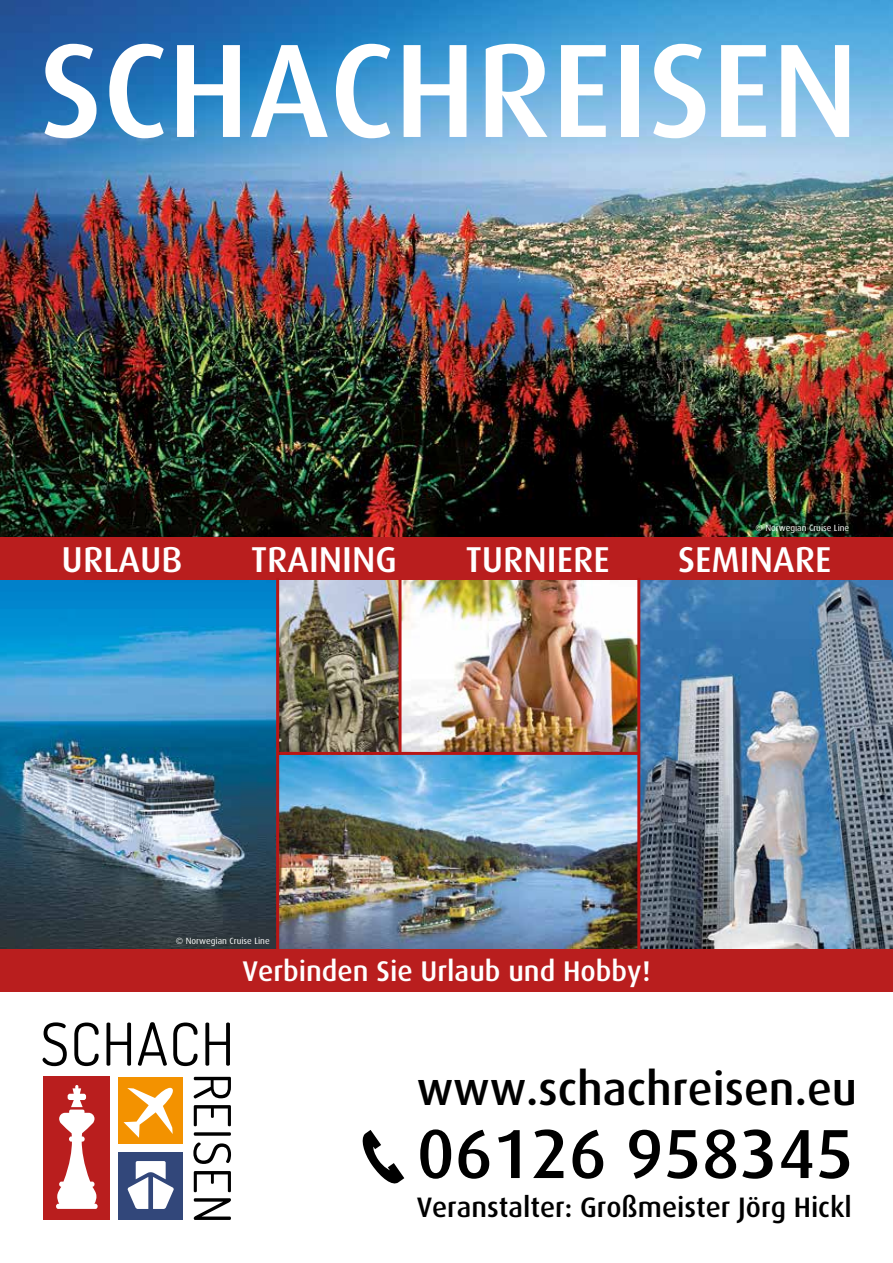
<style>
.page{position:relative;width:893px;height:1263px;background:#fff}
.page>*{position:absolute;margin:0;border:0;box-sizing:border-box;transform-origin:0 0}
.t1{font:500 133.5px "Dax";color:#fff}
.t2{font:500 69.6px "Dax";color:#000}
.t3{font:500 46.35px "Dax";color:#000}
.t4{font:500 36px "Dax";color:#fff}
.t5{font:500 28.5px "Dax";color:#fff}
.t6{font:500 28.2px "Dax";color:#000}
.t7{font:9px "Dax";color:#fff}
</style>
<div class="page">
<img style="left:640px;top:579px;width:253px;height:370px">
<img style="left:0;top:579px;width:276px;height:370px">
<img style="left:402px;top:579px;width:235px;height:173px">
<img style="left:279px;top:755px;width:358px;height:194px">
<img style="left:279px;top:579px;width:120px;height:173px">
<svg style="left:194px;top:1077px;width:37px;height:21px"></svg>
<svg style="left:194px;top:1105px;width:37px;height:21px"></svg>
<svg style="left:194px;top:1132px;width:37px;height:4px"></svg>
<svg style="left:193px;top:1142px;width:38px;height:22px"></svg>
<svg style="left:194px;top:1171px;width:37px;height:21px"></svg>
<svg style="left:194px;top:1198px;width:37px;height:22px"></svg>
<svg style="left:43px;top:1022px;width:24px;height:44px"></svg>
<svg style="left:74px;top:1022px;width:25px;height:44px"></svg>
<svg style="left:106px;top:1022px;width:25px;height:44px"></svg>
<svg style="left:138px;top:1022px;width:29px;height:44px"></svg>
<svg style="left:173px;top:1022px;width:25px;height:44px"></svg>
<svg style="left:205px;top:1022px;width:25px;height:44px"></svg>
<div style="left:43px;top:1077px;width:67px;height:143px;background:#b91e1e"></div>
<div style="left:118px;top:1077px;width:65px;height:66px;background:#f39200"></div>
<svg style="left:124px;top:1088px;width:49px;height:50px"></svg>
<div style="left:118px;top:1152px;width:65px;height:68px;background:#32477a"></div>
<svg style="left:56px;top:1085px;width:42px;height:124px"></svg>
<svg style="left:127px;top:1161px;width:47px;height:48px"></svg>
<img style="left:0;top:0;width:893px;height:537px">
<div style="left:0;top:537px;width:893px;height:42px;background:#b91e1e"></div>
<div style="left:0;top:949px;width:893px;height:42px;background:#b91e1e"></div>
<svg style="left:362px;top:1130px;width:42px;height:54px"></svg>
<hr style="left:276px;top:578px;width:3px;height:371px;background:#b81615">
<hr style="left:637px;top:578px;width:3px;height:371px;background:#b81615">
<hr style="left:399px;top:579px;width:3px;height:173px;background:#b81615">
<hr style="left:279px;top:752px;width:360px;height:3px;background:#b81615">
<h1 class="t1" style="left:40px;top:16px;width:821px">SCHACHREISEN</h1>
<p class="t7" style="left:755px;top:523px;width:95px">© Norwegian Cruise Line</p>
<h3 class="t4" style="left:62px;top:539px;width:122px">URLAUB</h3>
<h3 class="t4" style="left:251px;top:539px;width:148px">TRAINING</h3>
<h3 class="t4" style="left:466px;top:539px;width:145px">TURNIERE</h3>
<h3 class="t4" style="left:678px;top:539px;width:155px">SEMINARE</h3>
<p class="t7" style="left:176px;top:935px;width:95px">© Norwegian Cruise Line</p>
<h3 class="t5" style="left:242px;top:955px;width:410px">Verbinden Sie Urlaub und Hobby!</h3>
<h3 class="t3" style="left:417px;top:1062px;width:442px">www.schachreisen.eu</h3>
<h2 class="t2" style="left:417px;top:1115px;width:438px">06126 958345</h2>
<h3 class="t6" style="left:417px;top:1191px;width:437px">Veranstalter: Großmeister Jörg Hickl</h3>
</div>
